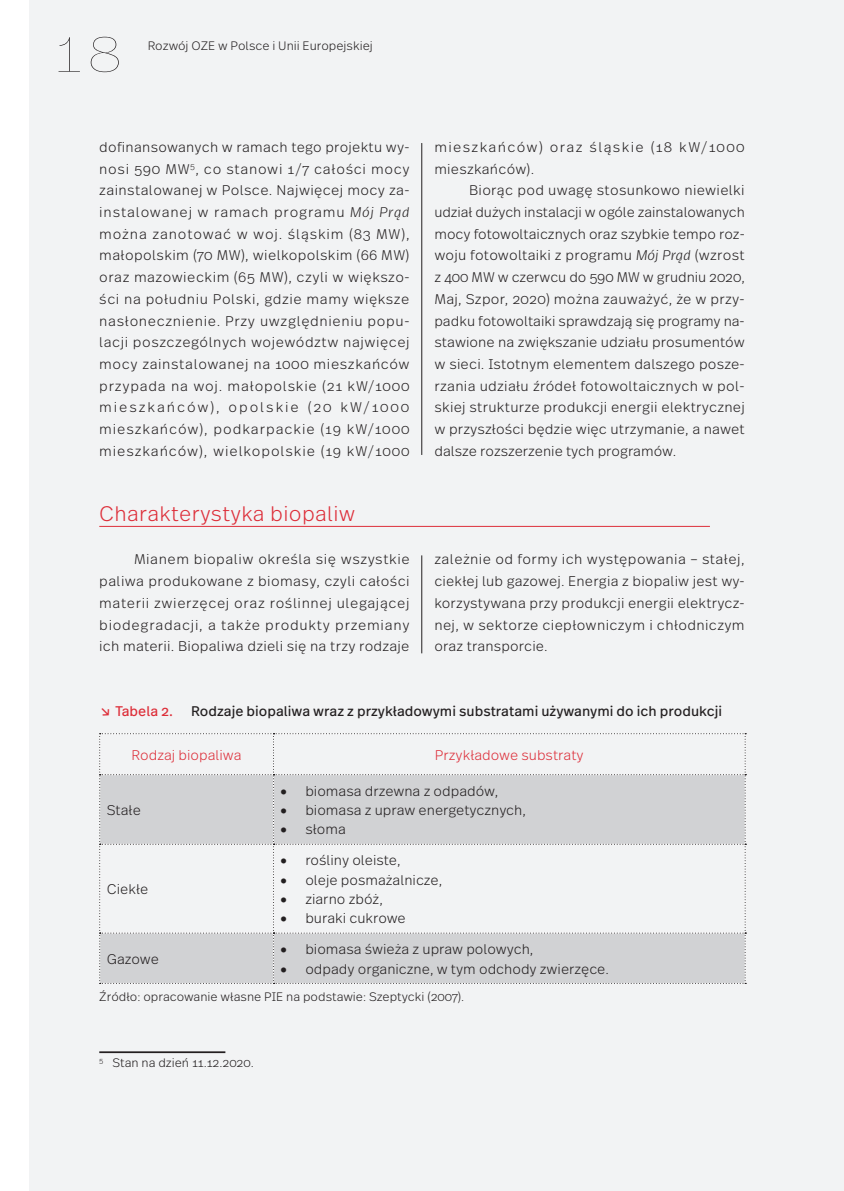
<style>
.page{position:relative;width:844px;height:1191px;background:#fff}
.page>*{position:absolute;margin:0;border:0;box-sizing:border-box;transform-origin:0 0}
.t1{font:100 61.25px "Real Text Pro";color:#231f20}
.t2{font:300 21px "Real Text Pro";letter-spacing:.015em;color:#dd2e39}
.t3{font:300 14px/21.7px "Real Text Pro";color:#231f20;text-align:justify}
.t4{font:14px "Real Text Pro";color:#231f20}
.t5{font:300 14px/21.7px "Real Text Pro";letter-spacing:.095em;color:#231f20}
.t6{font:300 14px "Real Text Pro";color:#dd2e39}
.t7{font:14px "Real Text Pro";color:#dd2e39}
.t8{font:300 12.25px "Real Text Pro";color:#231f20}
.s1{font-style:italic}
</style>
<div class="page">
<hr style="left:843px;top:0;width:1px;height:1191px;background:#f2f3f4">
<div style="left:30px;top:0;width:813px;height:1191px;background:#f2f3f4"></div>
<hr style="left:99px;top:1051px;width:126px;height:2px;background:#231f20">
<hr style="left:99px;top:526px;width:610px;height:1px;background:#dd2e39">
<hr style="left:421px;top:143px;width:1px;height:312px;background:#231f20">
<hr style="left:421px;top:555px;width:1px;height:98px;background:#231f20">
<svg style="left:99px;top:733px;width:647px;height:251px"></svg>
<h1 class="t1" style="left:50px;top:6px;width:75px">18</h1>
<p class="t8" style="left:148px;top:37px;width:226px">Rozwój OZE w Polsce i Unii Europejskiej</p>
<p class="t3" style="left:99px;top:135px;width:312px">dofinansowanych w ramach tego projektu wy&shy;nosi 590 MW<sup>5</sup>, co stanowi 1/7 całości mocy zainstalowanej w Polsce. Najwięcej mocy za&shy;instalowanej w ramach programu <span class="s1">Mój Prąd </span>można zanotować w woj. śląskim (83 MW), małopolskim (70 MW), wielkopolskim (66 MW) oraz mazowieckim (65 MW), czyli w większo&shy;ści na południu Polski, gdzie mamy większe nasłonecznienie. Przy uwzględnieniu popu&shy;lacji poszczególnych województw najwięcej mocy zainstalowanej na 1000 mieszkańców przypada na woj. małopolskie (21 kW/1000 mieszkańców), opolskie (20 kW/1000 mieszkańców), podkarpackie (19 kW/1000 mieszkańców), wielkopolskie (19 kW/1000</p>
<p class="t5" style="left:434px;top:135px;width:311px">mieszkańców) oraz śląskie (18 kW/1000 mieszkańców).</p>
<p class="t3" style="left:434px;top:179px;width:312px;text-indent:35px">Biorąc pod uwagę stosunkowo niewielki udział dużych instalacji w ogóle zainstalowanych mocy fotowoltaicznych oraz szybkie tempo roz&shy;woju fotowoltaiki z programu <span class="s1">Mój Prąd</span> (wzrost z 400 MW w czerwcu do 590 MW w grudniu 2020, Maj, Szpor, 2020) można zauważyć, że w przy&shy;padku fotowoltaiki sprawdzają się programy na&shy;stawione na zwiększanie udziału prosumentów w sieci. Istotnym elementem dalszego posze&shy;rzania udziału źródeł fotowoltaicznych w pol&shy;skiej strukturze produkcji energii elektrycznej w przyszłości będzie więc utrzymanie, a nawet dalsze rozszerzenie tych programów.</p>
<h2 class="t2" style="left:99px;top:499px;width:257px">Charakterystyka biopaliw</h2>
<p class="t3" style="left:99px;top:548px;width:312px;text-indent:35px">Mianem biopaliw określa się wszystkie paliwa produkowane z biomasy, czyli całości materii zwierzęcej oraz roślinnej ulegającej biodegradacji, a także produkty przemiany ich materii. Biopaliwa dzieli się na trzy rodzaje</p>
<p class="t3" style="left:434px;top:548px;width:312px">zależnie od formy ich występowania – stałej, ciekłej lub gazowej. Energia z biopaliw jest wy&shy;korzystywana przy produkcji energii elektrycz&shy;nej, w sektorze ciepłowniczym i chłodniczym oraz transporcie.</p>
<p class="t7" style="left:99px;top:702px;width:75px">↘ Tabela 2.</p>
<p class="t4" style="left:191px;top:702px;width:532px">Rodzaje biopaliwa wraz z przykładowymi substratami używanymi do ich produkcji</p>
<p class="t6" style="left:132px;top:745px;width:111px">Rodzaj biopaliwa</p>
<p class="t6" style="left:435px;top:745px;width:150px">Przykładowe substraty</p>
<p class="t3" style="left:107px;top:798px;width:36px">Stałe</p>
<p class="t3" style="left:107px;top:878px;width:43px">Ciekłe</p>
<p class="t3" style="left:280px;top:779px;width:219px">• biomasa drzewna z odpadów,</p>
<p class="t3" style="left:280px;top:798px;width:247px">• biomasa z upraw energetycznych,</p>
<p class="t3" style="left:280px;top:818px;width:67px">• słoma</p>
<p class="t3" style="left:280px;top:849px;width:122px">• rośliny oleiste,</p>
<p class="t3" style="left:280px;top:868px;width:163px">• oleje posmażalnicze,</p>
<p class="t3" style="left:280px;top:887px;width:104px">• ziarno zbóż,</p>
<p class="t3" style="left:280px;top:906px;width:127px">• buraki cukrowe</p>
<p class="t3" style="left:280px;top:937px;width:254px">• biomasa świeża z upraw polowych,</p>
<p class="t3" style="left:280px;top:957px;width:330px">• odpady organiczne, w tym odchody zwierzęce.</p>
<p class="t8" style="left:99px;top:988px;width:366px">Źródło: opracowanie własne PIE na podstawie: Szeptycki (2007).</p>
<p class="t3" style="left:107px;top:947px;width:54px">Gazowe</p>
<p class="t8" style="left:99px;top:1054px;width:156px"><sup>5</sup> Stan na dzień 11.12.2020.</p>
</div>
